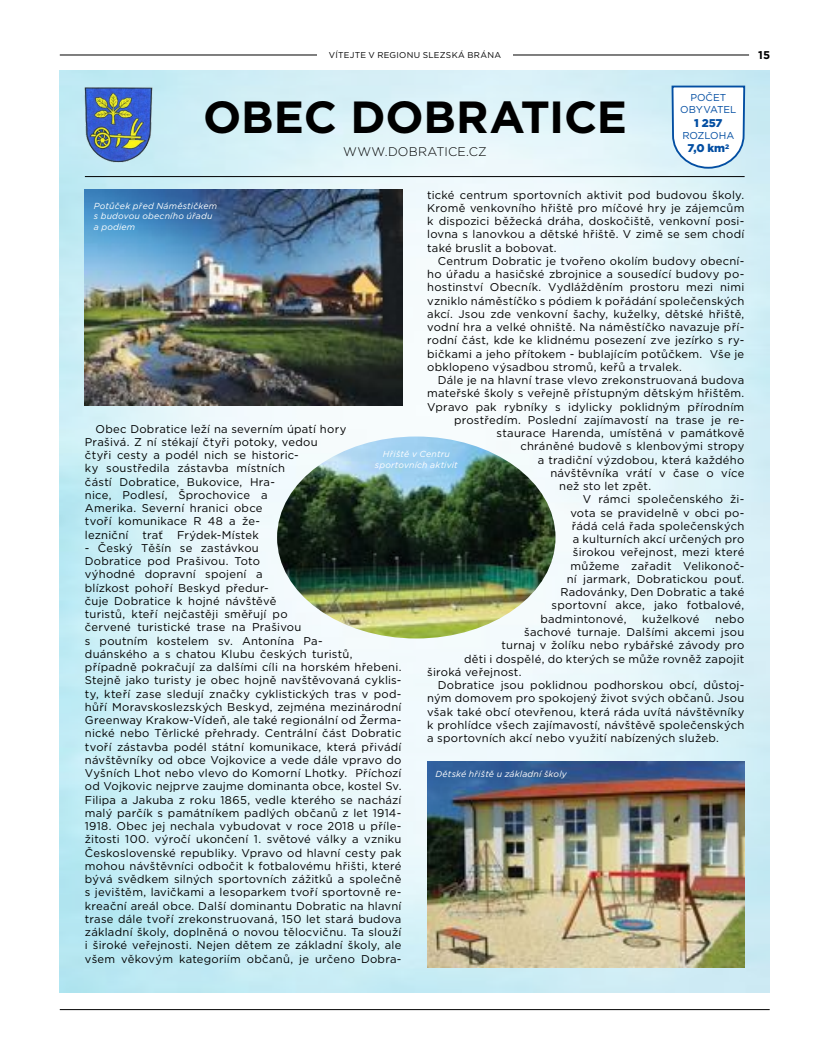
<style>
.page{position:relative;width:830px;height:1063px;background:#fff}
.page>*{position:absolute;margin:0;border:0;box-sizing:border-box;transform-origin:0 0}
.t1{font:700 45px "Gotham";letter-spacing:-.01em;color:#000}
.t2{font:300 12.5px "Gotham";letter-spacing:.015em;color:#000}
.t3{font:11.25px/13.2px "Gotham";letter-spacing:.02em;color:#000}
.t4{font:900 11.25px "Gotham";color:#034ea2}
.t5{font:700 11.25px "Gotham";color:#000}
.t6{font:10px/12px "Gotham";letter-spacing:-.005em;color:#034ea2;text-align:center}
.t7{font:italic 8.75px/10.5px "Gotham";letter-spacing:.02em;color:#fff}
.t8{font:8.5px "Gotham";letter-spacing:.03em;color:#000}
</style>
<div class="page">
<img style="left:60px;top:71px;width:708px;height:921px">
<hr style="left:60px;top:1009px;width:709px;height:1px;background:#000">
<hr style="left:60px;top:55px;width:688px;height:1px;background:#000">
<div style="left:317px;top:46px;width:195px;height:18px;background:#fff"></div>
<img style="left:85px;top:190px;width:317px;height:216px">
<hr style="left:85px;top:176px;width:659px;height:1px;background:#000">
<img style="left:277px;top:437px;width:278px;height:201px">
<img style="left:85px;top:87px;width:67px;height:76px">
<img style="left:427px;top:761px;width:317px;height:206px">
<svg style="left:670px;top:85px;width:75px;height:85px"></svg>
<p class="t8" style="left:329px;top:50px;width:173px">VÍTEJTE V REGIONU SLEZSKÁ BRÁNA</p>
<p class="t5" style="left:757px;top:48px;width:13px">15</p>
<h1 class="t1" style="left:203px;top:88px;width:425px">OBEC DOBRATICE</h1>
<p class="t2" style="left:343px;top:143px;width:145px">WWW.DOBRATICE.CZ</p>
<p class="t6" style="left:680px;top:92px;width:58px">POČET<br>OBYVATEL</p>
<p class="t4" style="left:694px;top:115px;width:30px">1 257</p>
<p class="t6" style="left:682px;top:129px;width:53px">ROZLOHA</p>
<p class="t4" style="left:687px;top:141px;width:43px">7,0 km<sup>2</sup></p>
<p class="t3" style="left:427px;top:188px;width:318px;text-align:justify">tické centrum sportovních aktivit pod budovou školy.<br>Kromě venkovního hřiště pro míčové hry je zájemcům k dispozici běžecká dráha, doskočiště, venkovní posi&shy;lovna s lanovkou a dětské hřiště. V zimě se sem chodí také bruslit a bobovat.</p>
<p class="t3" style="left:427px;top:254px;width:318px;text-align:justify;text-indent:11px">Centrum Dobratic je tvořeno okolím budovy obecní&shy;ho úřadu a hasičské zbrojnice a sousedící budovy po&shy;hostinství Obecník. Vydlážděním prostoru mezi nimi vzniklo náměstíčko s pódiem k pořádání společenských akcí. Jsou zde venkovní šachy, kuželky, dětské hřiště, vodní hra a velké ohniště. Na náměstíčko navazuje pří&shy;rodní část, kde ke klidnému posezení zve jezírko s ry&shy;bičkami a jeho přítokem - bublajícím potůčkem. Vše je obklopeno výsadbou stromů, keřů a trvalek.</p>
<p class="t3" style="left:437px;top:373px;width:308px">Dále je na hlavní trase vlevo zrekonstruovaná budova</p>
<p class="t3" style="left:427px;top:387px;width:318px">mateřské školy s veřejně přístupným dětským hřištěm.</p>
<p class="t3" style="left:427px;top:400px;width:318px">Vpravo pak rybníky s idylicky poklidným přírodním</p>
<p class="t3" style="left:454px;top:413px;width:292px">prostředím. Poslední zajímavostí na trase je re-</p>
<p class="t3" style="left:496px;top:426px;width:249px">staurace Harenda, umístěná v památkově</p>
<p class="t3" style="left:520px;top:440px;width:225px">chráněné budově s klenbovými stropy</p>
<p class="t3" style="left:537px;top:453px;width:208px">a tradiční výzdobou, která každého</p>
<p class="t3" style="left:550px;top:466px;width:195px">návštěvníka vrátí v čase o více</p>
<p class="t3" style="left:559px;top:479px;width:93px">než sto let zpět.</p>
<p class="t3" style="left:582px;top:493px;width:163px">V rámci společenského ži-</p>
<p class="t3" style="left:570px;top:506px;width:175px">vota se pravidelně v obci po-</p>
<p class="t3" style="left:571px;top:519px;width:174px">řádá celá řada společenských</p>
<p class="t3" style="left:572px;top:532px;width:173px">a kulturních akcí určených pro</p>
<p class="t3" style="left:572px;top:546px;width:173px">širokou veřejnost, mezi které</p>
<p class="t3" style="left:570px;top:559px;width:175px">můžeme zařadit Velikonoč-</p>
<p class="t3" style="left:566px;top:572px;width:179px">ní jarmark, Dobratickou pouť.</p>
<p class="t3" style="left:560px;top:585px;width:185px">Radovánky, Den Dobratic a také</p>
<p class="t3" style="left:551px;top:599px;width:194px">sportovní akce, jako fotbalové,</p>
<p class="t3" style="left:540px;top:612px;width:88px">badmintonové,</p>
<p class="t3" style="left:642px;top:612px;width:58px">kuželkové</p>
<p class="t3" style="left:714px;top:612px;width:31px">nebo</p>
<p class="t3" style="left:524px;top:625px;width:222px">šachové turnaje. Dalšími akcemi jsou</p>
<p class="t3" style="left:501px;top:638px;width:244px">turnaj v žolíku nebo rybářské závody pro</p>
<p class="t3" style="left:464px;top:652px;width:282px">děti i dospělé, do kterých se může rovněž zapojit</p>
<p class="t3" style="left:427px;top:665px;width:96px">široká veřejnost.</p>
<p class="t3" style="left:437px;top:678px;width:308px">Dobratice jsou poklidnou podhorskou obcí, důstoj-</p>
<p class="t3" style="left:427px;top:691px;width:318px">ným domovem pro spokojený život svých občanů. Jsou</p>
<p class="t3" style="left:427px;top:705px;width:318px">však také obcí otevřenou, která ráda uvítá návštěvníky</p>
<p class="t3" style="left:427px;top:718px;width:318px">k prohlídce všech zajímavostí, návštěvě společenských</p>
<p class="t3" style="left:427px;top:731px;width:293px">a sportovních akcí nebo využití nabízených služeb.</p>
<p class="t7" style="left:94px;top:200px;width:125px">Potůček před Náměstičkem s budovou obecního úřadu a podiem</p>
<p class="t3" style="left:85px;top:422px;width:263px;text-indent:11px">Obec Dobratice leží na severním úpatí hory Prašivá. Z ní stékají čtyři potoky, vedou čtyři cesty a podél nich se historic-<br>ky soustředila zástavba místních<br>částí Dobratice, Bukovice, Hra-<br>nice, Podlesí, Šprochovice a<br>Amerika. Severní hranici obce<br>tvoří komunikace R 48 a že-<br>lezniční trať Frýdek-Místek</p>
<p class="t3" style="left:85px;top:541px;width:318px">- Český Těšín se zastávkou<br>Dobratice pod Prašivou. Toto<br>výhodné dopravní spojení a<br>blízkost pohoří Beskyd předur-<br>čuje Dobratice k hojné návštěvě<br>turistů, kteří nejčastěji směřují po<br>červené turistické trase na Prašivou<br>s poutním kostelem sv. Antonína Pa-<br>duánského a s chatou Klubu českých turistů, případně pokračují za dalšími cíli na horském hřebeni.<br>Stejně jako turisty je obec hojně navštěvovaná cyklis&shy;ty, kteří zase sledují značky cyklistických tras v pod&shy;hůří Moravskoslezských Beskyd, zejména mezinárodní Greenway Krakow-Vídeň, ale také regionální od Žerma&shy;nické nebo Těrlické přehrady. Centrální část Dobratic tvoří zástavba podél státní komunikace, která přivádí návštěvníky od obce Vojkovice a vede dále vpravo do Vyšních Lhot nebo vlevo do Komorní Lhotky. Příchozí od Vojkovic nejprve zaujme dominanta obce, kostel Sv.<br>Filipa a Jakuba z roku 1865, vedle kterého se nachází malý parčík s památníkem padlých občanů z let 1914- 1918. Obec jej nechala vybudovat v roce 2018 u příle&shy;žitosti 100. výročí ukončení 1. světové války a vzniku Československé republiky. Vpravo od hlavní cesty pak mohou návštěvníci odbočit k fotbalovému hřišti, které bývá svědkem silných sportovních zážitků a společně s jevištěm, lavičkami a lesoparkem tvoří sportovně re&shy;kreační areál obce. Další dominantu Dobratic na hlavní trase dále tvoří zrekonstruovaná, 150 let stará budova základní školy, doplněná o novou tělocvičnu. Ta slouží i široké veřejnosti. Nejen dětem ze základní školy, ale všem věkovým kategoriím občanů, je určeno Dobra-</p>
<p class="t7" style="left:374px;top:449px;width:84px;text-align:center">Hřiště v Centru sportovních aktivit</p>
<p class="t7" style="left:435px;top:768px;width:133px">Dětské hřiště u základní školy</p>
</div>
